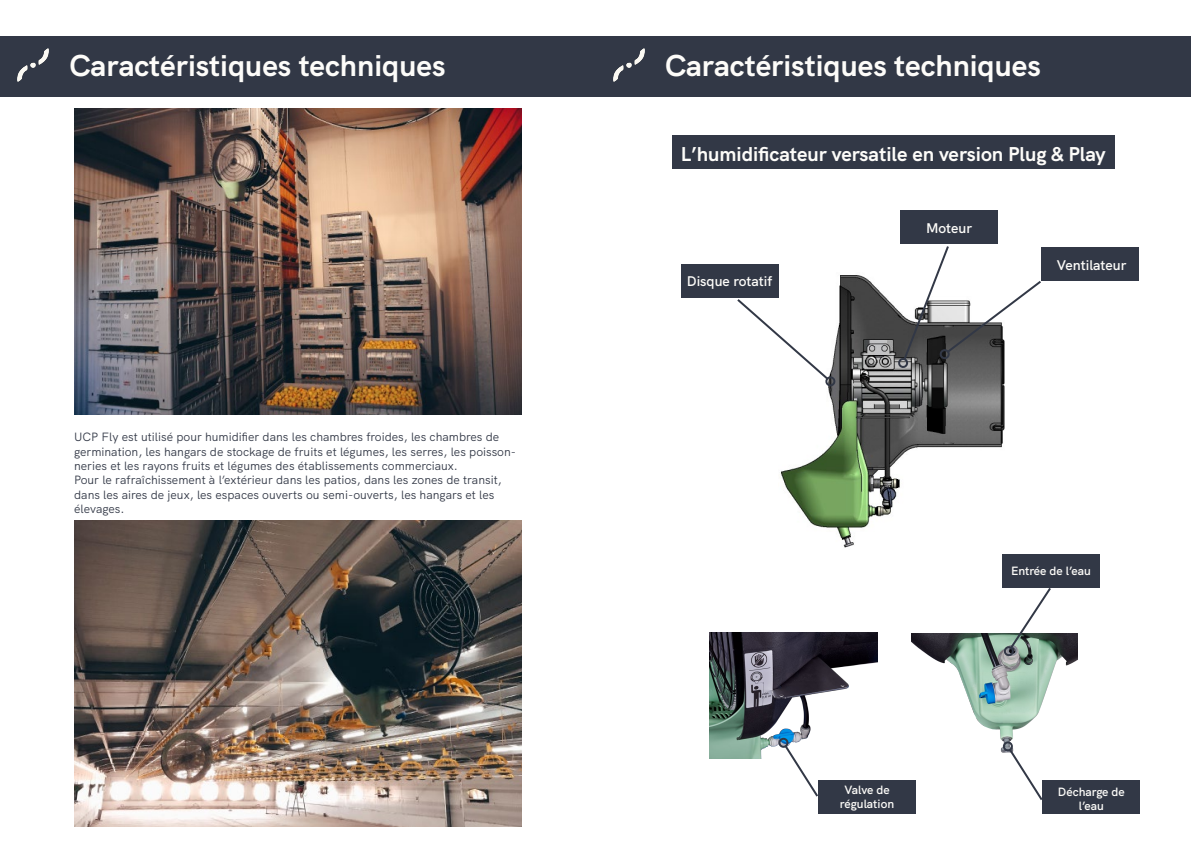
<style>
.page{position:relative;width:1191px;height:842px;background:#fff}
.page>*{position:absolute;margin:0;border:0;box-sizing:border-box;transform-origin:0 0}
.t1{font:700 30px "HK Grotesk";color:#fdfcf9}
.t2{font:700 20px "HK Grotesk";color:#fdfcf9}
.t3{font:600 14px "HK Grotesk";color:#fdfcf9}
.t4{font:12px/14.4px "HK Grotesk";color:#323846}
.t5{font:600 12px/14.4px "HK Grotesk";color:#fdfcf9;text-align:center}
</style>
<div class="page">
<div style="left:0;top:36px;width:595px;height:60px;background:#323846"></div>
<img style="left:18px;top:49px;width:31px;height:33px">
<div style="left:595px;top:36px;width:596px;height:60px;background:#323846"></div>
<img style="left:613px;top:49px;width:31px;height:33px">
<div style="left:672px;top:136px;width:442px;height:33px;background:#323846"></div>
<img style="left:778px;top:272px;width:227px;height:276px">
<svg style="left:737px;top:297px;width:98px;height:91px"></svg>
<svg style="left:896px;top:246px;width:145px;height:121px"></svg>
<div style="left:680px;top:264px;width:98px;height:34px;background:#323846"></div>
<div style="left:900px;top:210px;width:98px;height:34px;background:#323846"></div>
<div style="left:1041px;top:247px;width:98px;height:34px;background:#323846"></div>
<img style="left:912px;top:634px;width:165px;height:119px">
<img style="left:709px;top:632px;width:168px;height:126px">
<svg style="left:783px;top:743px;width:37px;height:54px"></svg>
<div style="left:778px;top:738px;width:10px;height:10px;border:2px solid #323846;border-radius:50%"></div>
<svg style="left:1002px;top:588px;width:51px;height:68px"></svg>
<svg style="left:1007px;top:747px;width:37px;height:53px"></svg>
<div style="left:1002px;top:741px;width:11px;height:10px;border:2px solid #323846;border-radius:50%"></div>
<div style="left:1002px;top:554px;width:97px;height:34px;background:#323846"></div>
<div style="left:1042px;top:780px;width:98px;height:33px;background:#323846"></div>
<div style="left:818px;top:780px;width:98px;height:33px;background:#323846"></div>
<img style="left:74px;top:108px;width:447px;height:307px">
<img style="left:74px;top:520px;width:447px;height:306px">
<p class="t1" style="left:70px;top:42px;width:377px">Caractéristiques techniques</p>
<p class="t4" style="left:74px;top:429px;width:443px">UCP Fly est utilisé pour humidifier dans les chambres froides, les chambres de germination, les hangars de stockage de fruits et légumes, les serres, les poisson&shy;neries et les rayons fruits et légumes des établissements commerciaux.</p>
<p class="t4" style="left:74px;top:472px;width:429px">Pour le rafraîchissement à l’extérieur dans les patios, dans les zones de transit, dans les aires de jeux, les espaces ouverts ou semi-ouverts, les hangars et les élevages.</p>
<p class="t1" style="left:665px;top:42px;width:377px">Caractéristiques techniques</p>
<p class="t2" style="left:680px;top:139px;width:426px">L’humidificateur versatile en version Plug &amp; Play</p>
<p class="t3" style="left:687px;top:270px;width:87px">Disque rotatif</p>
<p class="t3" style="left:926px;top:217px;width:48px">Moteur</p>
<p class="t3" style="left:1057px;top:254px;width:71px">Ventilateur</p>
<p class="t5" style="left:1011px;top:562px;width:81px">Entrée de l’eau</p>
<p class="t5" style="left:840px;top:781px;width:56px">Valve de régulation</p>
<p class="t5" style="left:1058px;top:783px;width:68px">Décharge de l’eau</p>
</div>
